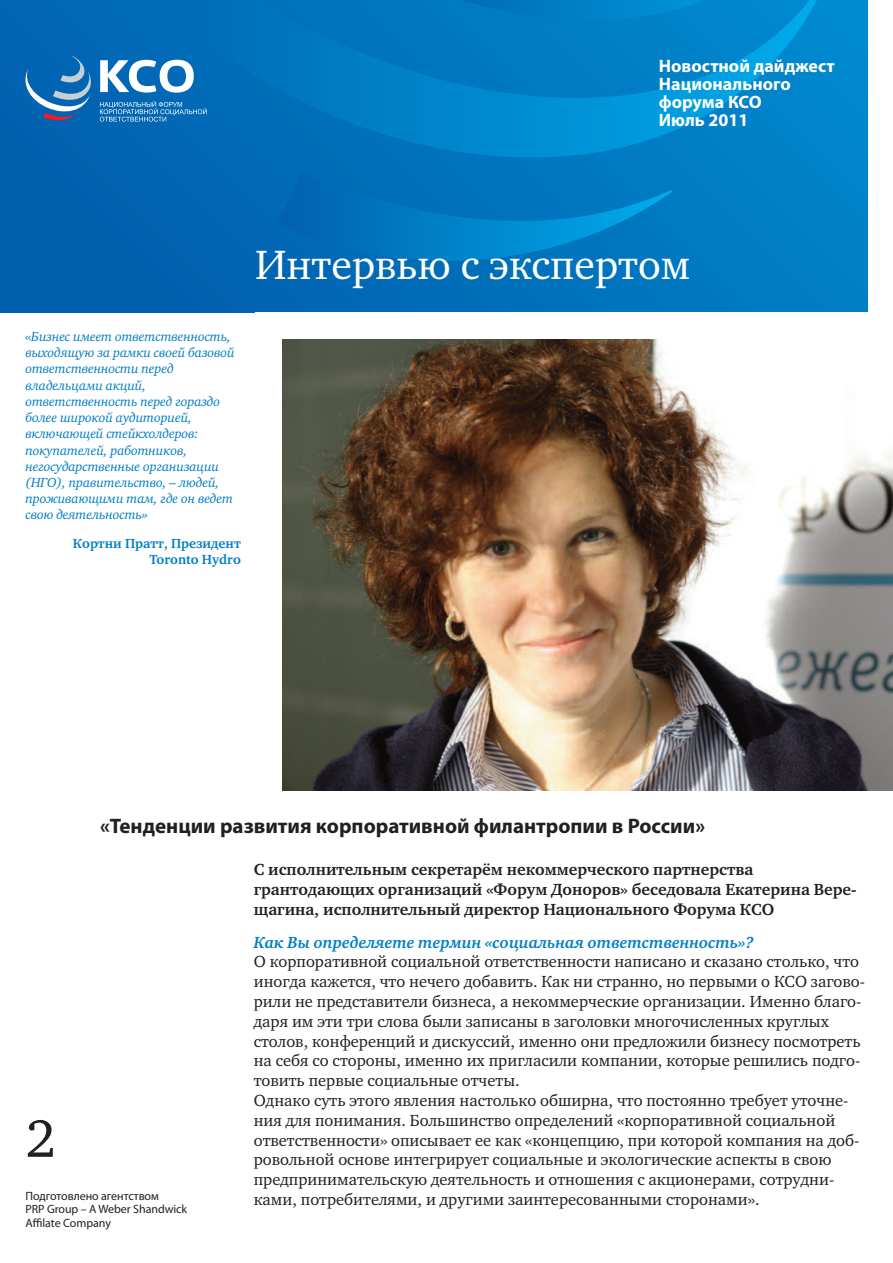
<style>
.page{position:relative;width:893px;height:1263px;background:#fff}
.page>*{position:absolute;margin:0;border:0;box-sizing:border-box;transform-origin:0 0}
.t1{font:54px "Charter C";color:#231f20}
.t2{font:42px "Charter C";color:#fff}
.t3{font:700 21px "Myriad Pro";color:#231f20}
.t4{font:700 18px/18px "Myriad Pro";color:#fff}
.t5{font:16.5px/19.8px "Charter C";color:#231f20}
.t6{font:700 16.5px/19.8px "Charter C";color:#231f20}
.t7{font:italic 700 16.5px "Charter C";color:#007ec5}
.t8{font:italic 13.5px/16.2px "Charter C";letter-spacing:-.01em;color:#007ec5}
.t9{font:700 13.5px/16.5px "Charter C";color:#007ec5;text-align:right}
.t10{font:12px/13.5px "Myriad Pro";letter-spacing:-.005em;color:#231f20}
</style>
<div class="page">
<div style="left:0;top:0;width:867px;height:313px;background:#0085cb"></div>
<svg style="left:0;top:0;width:837px;height:313px"></svg>
<svg style="left:100px;top:60px;width:94px;height:33px"></svg>
<svg style="left:100px;top:101px;width:107px;height:21px"></svg>
<svg style="left:26px;top:55px;width:67px;height:67px"></svg>
<img style="left:282px;top:340px;width:611px;height:451px">
<p class="t4" style="left:659px;top:58px;width:177px">Новостной дайджест<br>Национального форума КСО<br>Июль 2011</p>
<h2 class="t2" style="left:255px;top:248px;width:436px">Интервью с экспертом</h2>
<p class="t8" style="left:26px;top:330px;width:211px">«Бизнес имеет ответственность, выходящую за рамки своей базовой ответственности перед владельцами акций, ответственность перед гораздо более широкой аудиторией, включающей стейкхолдеров: покупателей, работников, негосударственные организации (НГО), правительство, – людей, проживающими там, где он ведет свою деятельность»</p>
<p class="t9" style="left:73px;top:536px;width:170px">Кортни Пратт, Президент<br>Toronto Hydro</p>
<p class="t3" style="left:100px;top:818px;width:606px">«Тенденции развития корпоративной филантропии в России»</p>
<h1 class="t1" style="left:26px;top:1117px;width:32px">2</h1>
<p class="t10" style="left:26px;top:1190px;width:163px">Подготовлено агентством<br>PRP Group – A Weber Shandwick<br>Affilate Company</p>
<p class="t6" style="left:254px;top:861px;width:604px">С исполнительным секретарём некоммерческого партнерства грантодающих организаций «Форум Доноров» беседовала Екатерина Вере&shy;щагина, исполнительный директор Национального Форума КСО</p>
<p class="t7" style="left:254px;top:935px;width:501px">Как Вы определяете термин «социальная ответственность»?</p>
<p class="t5" style="left:254px;top:953px;width:613px">О корпоративной социальной ответственности написано и сказано столько, что иногда кажется, что нечего добавить. Как ни странно, но первыми о КСО загово&shy;рили не представители бизнеса, а некоммерческие организации. Именно благо&shy;даря им эти три слова были записаны в заголовки многочисленных круглых столов, конференций и дискуссий, именно они предложили бизнесу посмотреть на себя со стороны, именно их пригласили компании, которые решились подго&shy;товить первые социальные отчеты.<br>Однако суть этого явления настолько обширна, что постоянно требует уточне&shy;ния для понимания. Большинство определений «корпоративной социальной ответственности» описывает ее как «концепцию, при которой компания на доб&shy;ровольной основе интегрирует социальные и экологические аспекты в свою предпринимательскую деятельность и отношения с акционерами, сотрудни&shy;ками, потребителями, и другими заинтересованными сторонами».</p>
</div>
